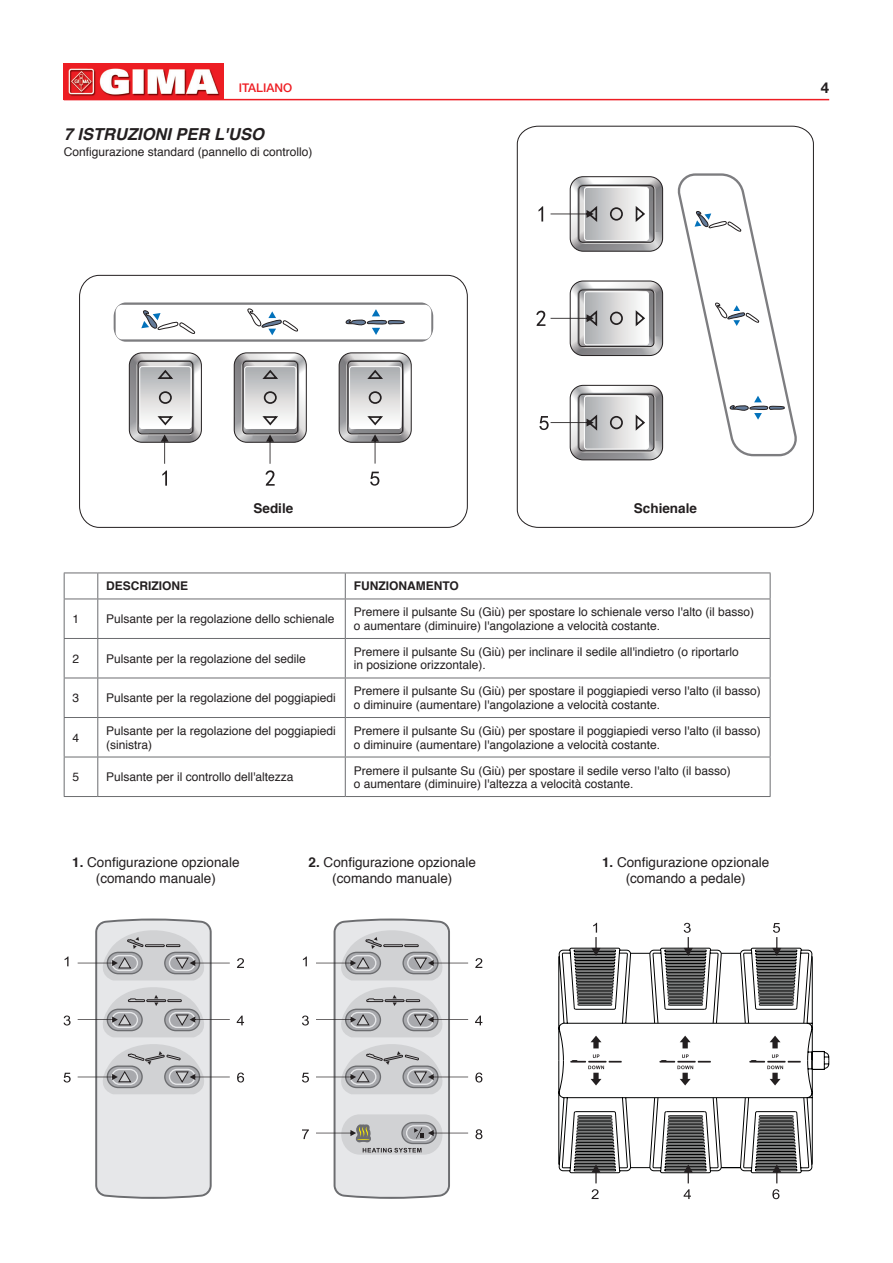
<style>
.page{position:relative;width:893px;height:1263px;background:#fff}
.page>*{position:absolute;margin:0;border:0;box-sizing:border-box;transform-origin:0 0}
.capitolo{font:italic 700 16.5px "Helvetica";color:#231f20}
.t1{font:700 15px "Helvetica Neue LT Std";color:#231f20}
.capitolo-2{font:13.5px "Helvetica";color:#231f20}
.capitolo-3{font:700 13.5px "Helvetica";color:#231f20}
.capitolo-4{font:12px/13.5px "Helvetica";color:#231f20}
.capitolo-5{font:700 12px "Helvetica";color:#231f20}
.t2{font:500 12px "Helvetica Neue LT Std";color:#ee1d23}
.s1{font-weight:700}
</style>
<div class="page">
<img style="left:64px;top:64px;width:159px;height:35px">
<hr style="left:64px;top:99px;width:765px;height:1px;background:#ee1d23">
<hr style="left:64px;top:573px;width:34px;height:1px;background:#6c6d70">
<svg style="left:64px;top:573px;width:1px;height:26px"></svg>
<hr style="left:98px;top:573px;width:247px;height:1px;background:#6c6d70">
<svg style="left:97px;top:573px;width:1px;height:26px"></svg>
<hr style="left:345px;top:573px;width:425px;height:1px;background:#6c6d70">
<svg style="left:345px;top:573px;width:1px;height:26px"></svg>
<svg style="left:770px;top:573px;width:1px;height:26px"></svg>
<hr style="left:64px;top:599px;width:34px;height:1px;background:#6c6d70">
<hr style="left:64px;top:599px;width:1px;height:39px;background:#6c6d70">
<hr style="left:98px;top:599px;width:247px;height:1px;background:#6c6d70">
<hr style="left:97px;top:599px;width:1px;height:39px;background:#6c6d70">
<hr style="left:345px;top:599px;width:425px;height:1px;background:#6c6d70">
<hr style="left:345px;top:599px;width:1px;height:39px;background:#6c6d70">
<hr style="left:770px;top:599px;width:1px;height:39px;background:#6c6d70">
<hr style="left:64px;top:638px;width:34px;height:1px;background:#6c6d70">
<hr style="left:64px;top:639px;width:1px;height:39px;background:#6c6d70">
<hr style="left:98px;top:638px;width:247px;height:1px;background:#6c6d70">
<hr style="left:97px;top:639px;width:1px;height:39px;background:#6c6d70">
<hr style="left:345px;top:638px;width:425px;height:1px;background:#6c6d70">
<hr style="left:345px;top:639px;width:1px;height:39px;background:#6c6d70">
<hr style="left:770px;top:639px;width:1px;height:39px;background:#6c6d70">
<hr style="left:64px;top:678px;width:34px;height:1px;background:#6c6d70">
<hr style="left:64px;top:678px;width:1px;height:39px;background:#6c6d70">
<hr style="left:98px;top:678px;width:247px;height:1px;background:#6c6d70">
<hr style="left:97px;top:678px;width:1px;height:39px;background:#6c6d70">
<hr style="left:345px;top:678px;width:425px;height:1px;background:#6c6d70">
<hr style="left:345px;top:678px;width:1px;height:39px;background:#6c6d70">
<hr style="left:770px;top:678px;width:1px;height:39px;background:#6c6d70">
<hr style="left:64px;top:717px;width:34px;height:1px;background:#6c6d70">
<hr style="left:64px;top:718px;width:1px;height:39px;background:#6c6d70">
<hr style="left:98px;top:717px;width:247px;height:1px;background:#6c6d70">
<hr style="left:97px;top:718px;width:1px;height:39px;background:#6c6d70">
<hr style="left:345px;top:717px;width:425px;height:1px;background:#6c6d70">
<hr style="left:345px;top:718px;width:1px;height:39px;background:#6c6d70">
<hr style="left:770px;top:718px;width:1px;height:39px;background:#6c6d70">
<hr style="left:64px;top:757px;width:34px;height:1px;background:#6c6d70">
<hr style="left:64px;top:757px;width:1px;height:39px;background:#6c6d70">
<hr style="left:98px;top:757px;width:247px;height:1px;background:#6c6d70">
<hr style="left:97px;top:757px;width:1px;height:39px;background:#6c6d70">
<hr style="left:345px;top:757px;width:425px;height:1px;background:#6c6d70">
<hr style="left:345px;top:757px;width:1px;height:39px;background:#6c6d70">
<hr style="left:770px;top:757px;width:1px;height:39px;background:#6c6d70">
<hr style="left:64px;top:796px;width:34px;height:1px;background:#6c6d70">
<hr style="left:98px;top:796px;width:247px;height:1px;background:#6c6d70">
<hr style="left:345px;top:796px;width:425px;height:1px;background:#6c6d70">
<div style="left:79px;top:275px;width:389px;height:253px;border:1px solid #231f20;border-radius:20px"></div>
<svg style="left:516px;top:125px;width:298px;height:403px"></svg>
<svg style="left:677px;top:173px;width:121px;height:283px"></svg>
<svg style="left:234px;top:353px;width:72px;height:111px"></svg>
<svg style="left:265px;top:470px;width:10px;height:16px"></svg>
<svg style="left:162px;top:470px;width:5px;height:16px"></svg>
<svg style="left:129px;top:353px;width:72px;height:111px"></svg>
<svg style="left:114px;top:302px;width:319px;height:40px"></svg>
<svg style="left:339px;top:353px;width:72px;height:111px"></svg>
<svg style="left:539px;top:385px;width:124px;height:75px"></svg>
<svg style="left:370px;top:472px;width:9px;height:14px"></svg>
<svg style="left:64px;top:1015px;width:7px;height:10px"></svg>
<svg style="left:237px;top:1015px;width:7px;height:10px"></svg>
<svg style="left:65px;top:956px;width:3px;height:10px"></svg>
<svg style="left:237px;top:958px;width:7px;height:10px"></svg>
<svg style="left:64px;top:1073px;width:7px;height:9px"></svg>
<svg style="left:237px;top:1072px;width:7px;height:10px"></svg>
<svg style="left:78px;top:918px;width:152px;height:281px"></svg>
<svg style="left:302px;top:1015px;width:7px;height:10px"></svg>
<svg style="left:475px;top:1015px;width:7px;height:10px"></svg>
<svg style="left:303px;top:956px;width:4px;height:10px"></svg>
<svg style="left:475px;top:958px;width:7px;height:10px"></svg>
<svg style="left:302px;top:1073px;width:7px;height:9px"></svg>
<svg style="left:475px;top:1072px;width:7px;height:10px"></svg>
<svg style="left:302px;top:1129px;width:7px;height:10px"></svg>
<svg style="left:475px;top:1129px;width:7px;height:10px"></svg>
<svg style="left:316px;top:918px;width:152px;height:281px"></svg>
<svg style="left:558px;top:1085px;width:255px;height:88px"></svg>
<svg style="left:574px;top:1097px;width:238px;height:86px"></svg>
<svg style="left:591px;top:1189px;width:8px;height:10px"></svg>
<svg style="left:684px;top:1189px;width:7px;height:10px"></svg>
<svg style="left:558px;top:923px;width:271px;height:162px"></svg>
<svg style="left:772px;top:1189px;width:7px;height:10px"></svg>
<p class="t2" style="left:239px;top:80px;width:55px">ITALIANO</p>
<p class="capitolo" style="left:64px;top:121px;width:202px">7 ISTRUZIONI PER L'USO</p>
<p class="capitolo-4" style="left:64px;top:146px;width:250px">Configurazione standard (pannello di controllo)</p>
<p class="t1" style="left:821px;top:78px;width:10px">4</p>
<p class="capitolo-3" style="left:254px;top:497px;width:41px">Sedile</p>
<p class="capitolo-3" style="left:634px;top:497px;width:65px">Schienale</p>
<p class="capitolo-5" style="left:106px;top:576px;width:84px">DESCRIZIONE</p>
<p class="capitolo-5" style="left:354px;top:576px;width:107px">FUNZIONAMENTO</p>
<p class="capitolo-4" style="left:73px;top:613px;width:8px">1</p>
<p class="capitolo-4" style="left:106px;top:613px;width:230px">Pulsante per la regolazione dello schienale</p>
<p class="capitolo-4" style="left:354px;top:606px;width:402px">Premere il pulsante Su (Giù) per spostare lo schienale verso l'alto (il basso) o aumentare (diminuire) l'angolazione a velocità costante.</p>
<p class="capitolo-4" style="left:73px;top:652px;width:8px">2</p>
<p class="capitolo-4" style="left:106px;top:652px;width:201px">Pulsante per la regolazione del sedile</p>
<p class="capitolo-4" style="left:354px;top:645px;width:387px">Premere il pulsante Su (Giù) per inclinare il sedile all'indietro (o riportarlo</p>
<p class="capitolo-4" style="left:354px;top:659px;width:134px">in posizione orizzontale).</p>
<p class="capitolo-4" style="left:73px;top:692px;width:8px">3</p>
<p class="capitolo-4" style="left:106px;top:692px;width:231px">Pulsante per la regolazione del poggiapiedi</p>
<p class="capitolo-4" style="left:354px;top:685px;width:409px">Premere il pulsante Su (Giù) per spostare il poggiapiedi verso l'alto (il basso) o diminuire (aumentare) l'angolazione a velocità costante.</p>
<p class="capitolo-4" style="left:73px;top:731px;width:8px">4</p>
<p class="capitolo-4" style="left:106px;top:724px;width:231px">Pulsante per la regolazione del poggiapiedi (sinistra)</p>
<p class="capitolo-4" style="left:354px;top:724px;width:409px">Premere il pulsante Su (Giù) per spostare il poggiapiedi verso l'alto (il basso) o diminuire (aumentare) l'angolazione a velocità costante.</p>
<p class="capitolo-4" style="left:73px;top:771px;width:8px">5</p>
<p class="capitolo-4" style="left:106px;top:771px;width:189px">Pulsante per il controllo dell'altezza</p>
<p class="capitolo-4" style="left:354px;top:764px;width:379px">Premere il pulsante Su (Giù) per spostare il sedile verso l'alto (il basso)</p>
<p class="capitolo-4" style="left:354px;top:777px;width:281px">o aumentare (diminuire) l'altezza a velocità costante.</p>
<p class="capitolo-2" style="left:72px;top:851px;width:169px"><span class="s1">1.</span> Configurazione opzionale</p>
<p class="capitolo-2" style="left:96px;top:868px;width:122px">(comando manuale)</p>
<p class="capitolo-2" style="left:309px;top:851px;width:169px"><span class="s1">2.</span> Configurazione opzionale</p>
<p class="capitolo-2" style="left:332px;top:868px;width:122px">(comando manuale)</p>
<p class="capitolo-2" style="left:602px;top:851px;width:169px"><span class="s1">1.</span> Configurazione opzionale</p>
<p class="capitolo-2" style="left:626px;top:868px;width:122px">(comando a pedale)</p>
</div>
